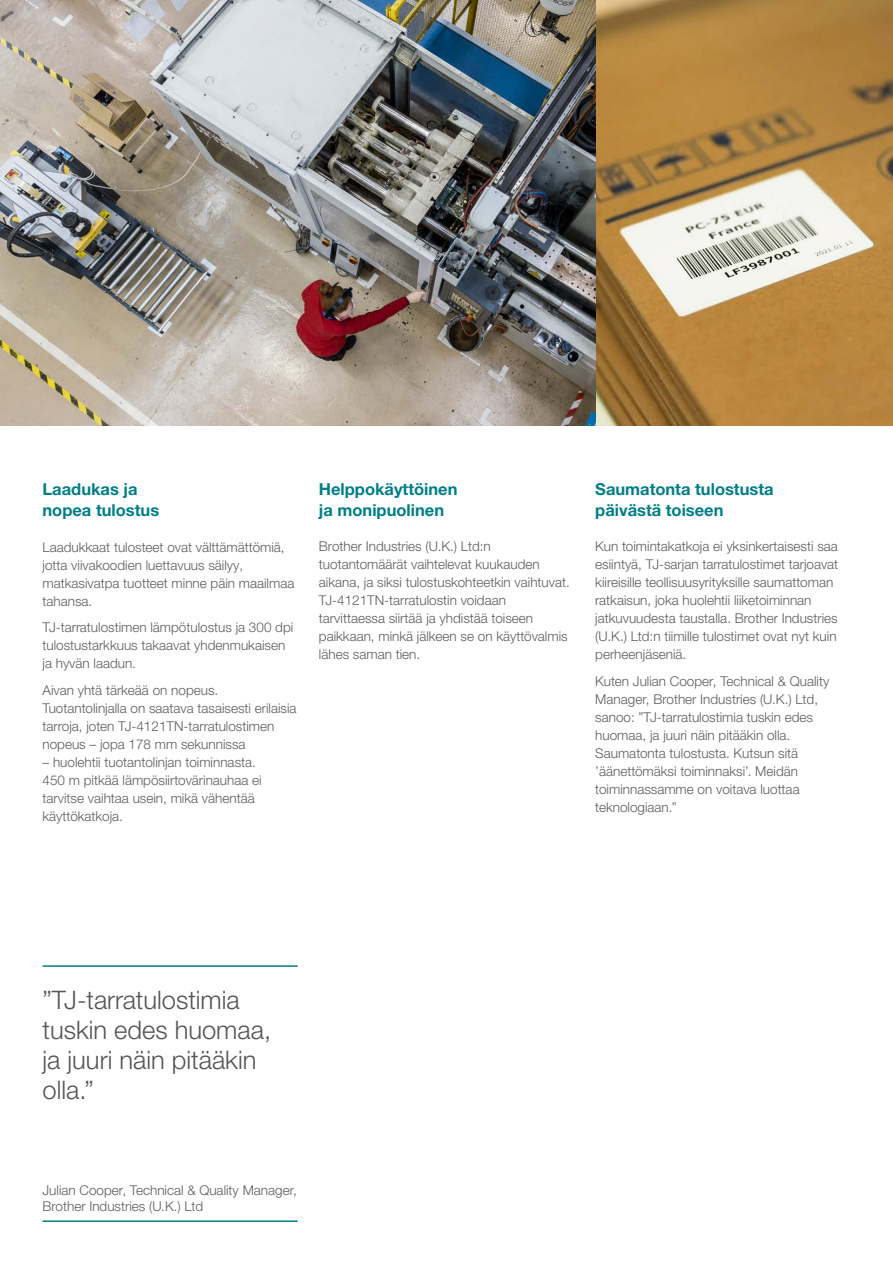
<style>
.page{position:relative;width:893px;height:1263px;background:#fff}
.page>*{position:absolute;margin:0;border:0;box-sizing:border-box;transform-origin:0 0}
.t1{font:300 25.5px/30px "Helvetica Neue LTW1 G";color:#545454}
.t2{font:700 16.5px/21px "Helvetica Neue LTW1 G";color:#007e89}
.t3{font:300 13.5px/18px "Helvetica Neue LTW1 G";color:#5d5d60}
</style>
<div class="page">
<img style="left:0;top:0;width:893px;height:425px">
<hr style="left:43px;top:965px;width:255px;height:2px;background:#007e89">
<hr style="left:43px;top:1220px;width:255px;height:2px;background:#007e89">
<p class="t2" style="left:43px;top:479px;width:118px">Laadukas ja nopea tulostus</p>
<p class="t2" style="left:319px;top:479px;width:140px">Helppokäyttöinen ja monipuolinen</p>
<p class="t2" style="left:595px;top:479px;width:180px">Saumatonta tulostusta päivästä toiseen</p>
<p class="t3" style="left:43px;top:538px;width:253px">Laadukkaat tulosteet ovat välttämättömiä, jotta viivakoodien luettavuus säilyy, matkasivatpa tuotteet minne päin maailmaa tahansa.</p>
<p class="t3" style="left:43px;top:618px;width:252px">TJ-tarratulostimen lämpötulostus ja 300 dpi tulostustarkkuus takaavat yhdenmukaisen ja hyvän laadun.</p>
<p class="t3" style="left:43px;top:681px;width:256px">Aivan yhtä tärkeää on nopeus.<br>Tuotantolinjalla on saatava tasaisesti erilaisia tarroja, joten TJ-4121TN-tarratulostimen nopeus – jopa 178 mm sekunnissa</p>
<p class="t3" style="left:43px;top:753px;width:221px">– huolehtii tuotantolinjan toiminnasta.<br>450 m pitkää lämpösiirtovärinauhaa ei tarvitse vaihtaa usein, mikä vähentää käyttökatkoja.</p>
<p class="t3" style="left:319px;top:538px;width:252px">Brother Industries (U.K.) Ltd:n tuotantomäärät vaihtelevat kuukauden aikana, ja siksi tulostuskohteetkin vaihtuvat.<br>TJ-4121TN-tarratulostin voidaan tarvittaessa siirtää ja yhdistää toiseen paikkaan, minkä jälkeen se on käyttövalmis lähes saman tien.</p>
<p class="t3" style="left:595px;top:538px;width:244px">Kun toimintakatkoja ei yksinkertaisesti saa esiintyä, TJ-sarjan tarratulostimet tarjoavat kiireisille teollisuusyrityksille saumattoman ratkaisun, joka huolehtii liiketoiminnan jatkuvuudesta taustalla. Brother Industries (U.K.) Ltd:n tiimille tulostimet ovat nyt kuin perheenjäseniä.</p>
<p class="t3" style="left:595px;top:672px;width:236px">Kuten Julian Cooper, Technical &amp; Quality Manager, Brother Industries (U.K.) Ltd, sanoo: ”TJ-tarratulostimia tuskin edes huomaa, ja juuri näin pitääkin olla.<br>Saumatonta tulostusta. Kutsun sitä ’äänettömäksi toiminnaksi’. Meidän toiminnassamme on voitava luottaa teknologiaan.”</p>
<h1 class="t1" style="left:43px;top:985px;width:230px">”TJ-tarratulostimia tuskin edes huomaa, ja juuri näin pitääkin olla.”</h1>
<p class="t3" style="left:43px;top:1181px;width:256px;line-height:16.5px">Julian Cooper, Technical &amp; Quality Manager,<br>Brother Industries (U.K.) Ltd</p>
</div>
